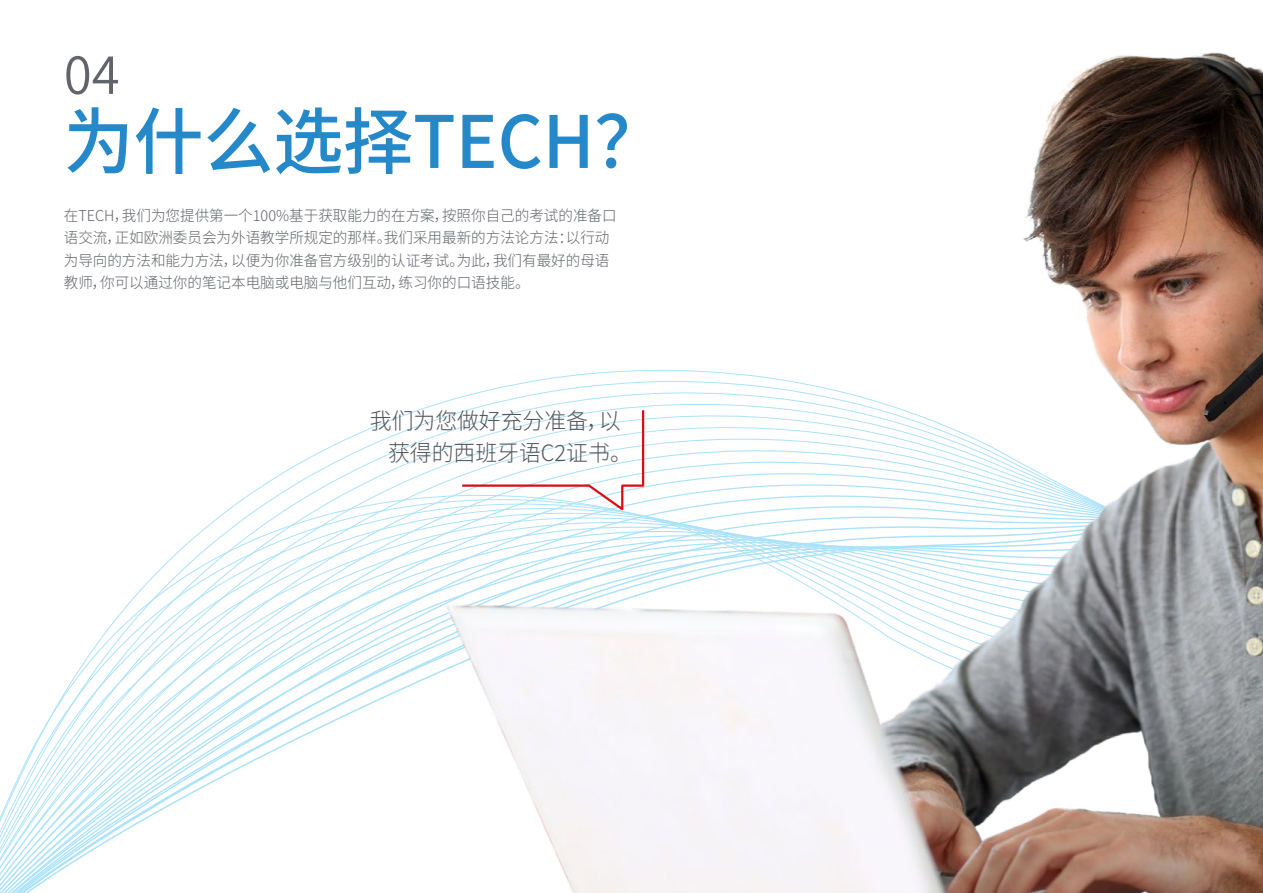
<style>
.page{position:relative;width:1263px;height:893px;background:#fff}
.page>*{position:absolute;margin:0;border:0;box-sizing:border-box;transform-origin:0 0}
.t1{font:500 72px "Source Han Sans CN";color:#2488c9}
.t2{font:52.5px "Source Han Sans CN";color:#61646a}
.t3{font:300 22.5px/31.5px "Source Han Sans CN";color:#52555b}
.t4{font:300 15px/22.5px "Source Han Sans CN";color:#61646a}
</style>
<div class="page">
<svg style="left:0;top:435px;width:353px;height:458px"></svg>
<img style="left:353px;top:52px;width:910px;height:841px">
<svg style="left:460px;top:408px;width:185px;height:105px"></svg>
<h2 class="t2" style="left:64px;top:45px;width:57px">04</h2>
<h1 class="t1" style="left:64px;top:101px;width:602px">为什么选择TECH？</h1>
<p class="t4" style="left:64px;top:204px;width:554px">在TECH，我们为您提供第一个100%基于获取能力的在方案，按照你自己的考试的准备口语交流，正如欧洲委员会为外语教学所规定的那样。我们采用最新的方法论方法：以行动为导向的方法和能力方法，以便为你准备官方级别的认证考试。为此，我们有最好的母语教师，你可以通过你的笔记本电脑或电脑与他们互动，练习你的口语技能。</p>
<h3 class="t3" style="left:388px;top:406px;width:245px;text-indent:-18px">我们为您做好充分准备，以获得的西班牙语C2证书。</h3>
</div>
